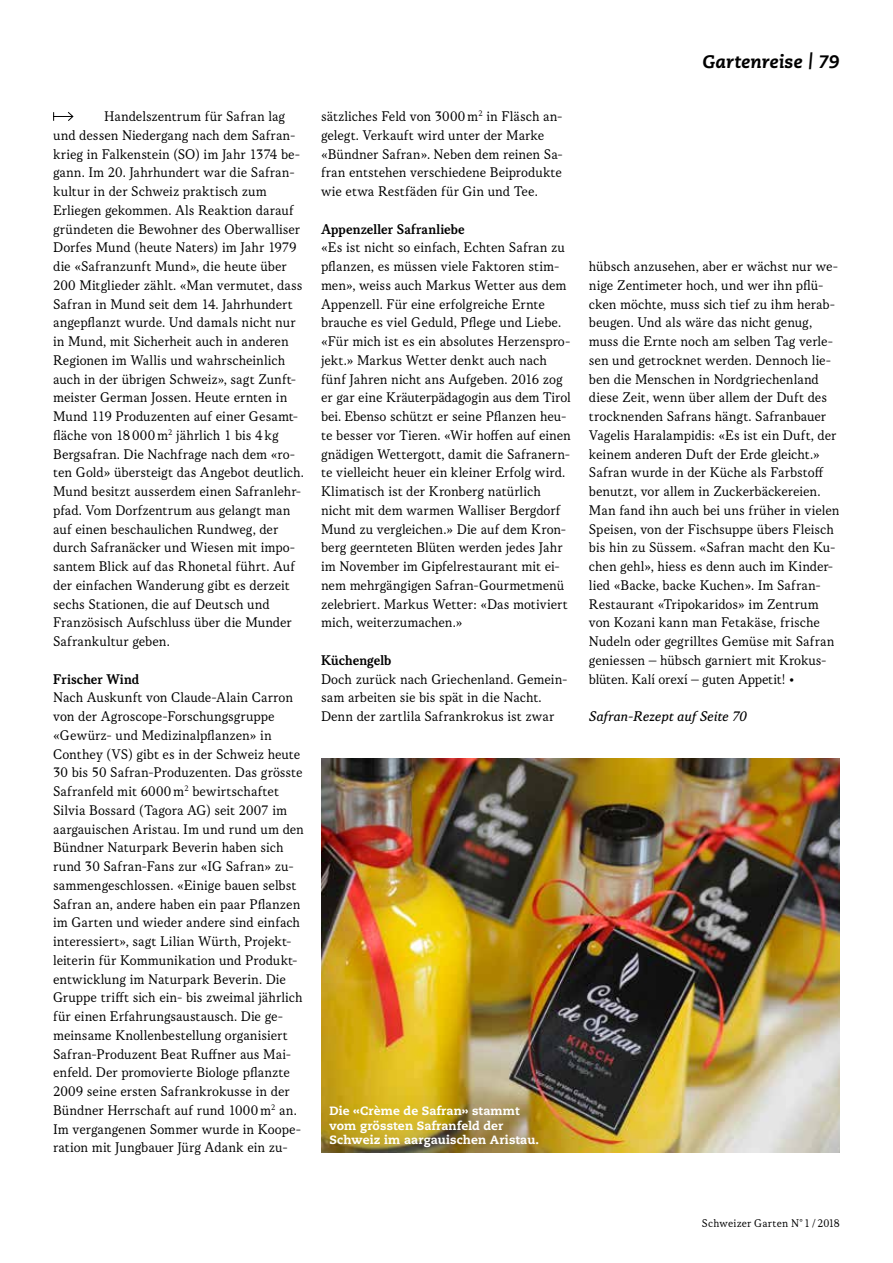
<style>
.page{position:relative;width:893px;height:1263px;background:#fff}
.page>*{position:absolute;margin:0;border:0;box-sizing:border-box;transform-origin:0 0}
.t1{font:italic 800 18px "Caecilia";letter-spacing:.01em;color:#000}
.t2{font:15px/18.8px "Korpus A";letter-spacing:-.005em;color:#000}
.t3{font:15px "Korpus C";color:#000}
.t4{font:15px "Korpus B12";letter-spacing:.005em;color:#000}
.t5{font:800 12px/14.4px "Caecilia";letter-spacing:.01em;color:#fff}
.t6{font:12px "Korpus A";letter-spacing:.015em;color:#000}
</style>
<div class="page">
<svg style="left:53px;top:112px;width:21px;height:9px"></svg>
<img style="left:321px;top:759px;width:519px;height:393px">
<p class="t2" style="left:53px;top:107px;width:252px;text-indent:51px">Handelszentrum für Safran lag und dessen Niedergang nach dem Safran&shy;krieg in Falkenstein (SO) im Jahr 1374 be&shy;gann. Im 20. Jahrhundert war die Safran&shy;kultur in der Schweiz praktisch zum Erliegen gekommen. Als Reaktion darauf gründeten die Bewohner des Oberwalliser Dorfes Mund (heute Naters) im Jahr 1979 die «Safranzunft Mund», die heute über 200 Mitglieder zählt. «Man vermutet, dass Safran in Mund seit dem 14. Jahrhundert angepflanzt wurde. Und damals nicht nur in Mund, mit Sicherheit auch in anderen Regionen im Wallis und wahrscheinlich auch in der übrigen Schweiz», sagt Zunft&shy;meister German Jossen. Heute ernten in Mund 119 Produzenten auf einer Gesamt&shy;fläche von 18000m<sup>2</sup> jährlich 1 bis 4kg Bergsafran. Die Nachfrage nach dem «ro&shy;ten Gold» übersteigt das Angebot deutlich.<br>Mund besitzt ausserdem einen Safranlehr&shy;pfad. Vom Dorfzentrum aus gelangt man auf einen beschaulichen Rundweg, der durch Safranäcker und Wiesen mit impo&shy;santem Blick auf das Rhonetal führt. Auf der einfachen Wanderung gibt es derzeit sechs Stationen, die auf Deutsch und Französisch Aufschluss über die Munder Safrankultur geben.</p>
<p class="t3" style="left:53px;top:670px;width:88px">Frischer Wind</p>
<p class="t2" style="left:53px;top:688px;width:252px">Nach Auskunft von Claude-Alain Carron von der Agroscope-Forschungsgruppe «Gewürz- und Medizinalpflanzen» in Conthey (VS) gibt es in der Schweiz heute 30 bis 50 Safran-Produzenten. Das grösste Safranfeld mit 6000m<sup>2</sup> bewirtschaftet Silvia Bossard (Tagora AG) seit 2007 im aargauischen Aristau. Im und rund um den Bündner Naturpark Beverin haben sich rund 30 Safran-Fans zur «IG Safran» zu&shy;sammengeschlossen. «Einige bauen selbst Safran an, andere haben ein paar Pflanzen im Garten und wieder andere sind einfach interessiert», sagt Lilian Würth, Projekt&shy;leiterin für Kommunikation und Produkt&shy;entwicklung im Naturpark Beverin. Die Gruppe trifft sich ein- bis zweimal jährlich für einen Erfahrungsaustausch. Die ge&shy;meinsame Knollenbestellung organisiert Safran-Produzent Beat Ruffner aus Mai&shy;enfeld. Der promovierte Biologe pflanzte 2009 seine ersten Safrankrokusse in der Bündner Herrschaft auf rund 1000m<sup>2</sup> an.<br>Im vergangenen Sommer wurde in Koope&shy;ration mit Jungbauer Jürg Adank ein zu-</p>
<p class="t2" style="left:321px;top:107px;width:243px">sätzliches Feld von 3000m<sup>2</sup> in Fläsch an&shy;gelegt. Verkauft wird unter der Marke «Bündner Safran». Neben dem reinen Sa&shy;fran entstehen verschiedene Beiprodukte wie etwa Restfäden für Gin und Tee.</p>
<p class="t3" style="left:321px;top:220px;width:145px">Appenzeller Safranliebe</p>
<p class="t2" style="left:321px;top:238px;width:251px">«Es ist nicht so einfach, Echten Safran zu pflanzen, es müssen viele Faktoren stim&shy;men», weiss auch Markus Wetter aus dem Appenzell. Für eine erfolgreiche Ernte brauche es viel Geduld, Pflege und Liebe. «Für mich ist es ein absolutes Herzenspro&shy;jekt.» Markus Wetter denkt auch nach fünf Jahren nicht ans Aufgeben. 2016 zog er gar eine Kräuterpädagogin aus dem Tirol bei. Ebenso schützt er seine Pflanzen heu&shy;te besser vor Tieren. «Wir hoffen auf einen gnädigen Wettergott, damit die Safranern&shy;te vielleicht heuer ein kleiner Erfolg wird.<br>Klimatisch ist der Kronberg natürlich nicht mit dem warmen Walliser Bergdorf Mund zu vergleichen.» Die auf dem Kron&shy;berg geernteten Blüten werden jedes Jahr im November im Gipfelrestaurant mit ei&shy;nem mehrgängigen Safran-Gourmetmenü zelebriert. Markus Wetter: «Das motiviert mich, weiterzumachen.»</p>
<p class="t3" style="left:321px;top:651px;width:72px">Küchengelb</p>
<p class="t2" style="left:321px;top:669px;width:248px">Doch zurück nach Griechenland. Gemein&shy;sam arbeiten sie bis spät in die Nacht.<br>Denn der zartlila Safrankrokus ist zwar</p>
<p class="t5" style="left:330px;top:1104px;width:211px">Die «Crème de Safran» stammt vom grössten Safranfeld der<br>Schweiz im aargauischen Aristau.</p>
<p class="t1" style="left:703px;top:51px;width:138px">Gartenreise <sup>|</sup> 79</p>
<p class="t2" style="left:589px;top:257px;width:252px">hübsch anzusehen, aber er wächst nur we&shy;nige Zentimeter hoch, und wer ihn pflü&shy;cken möchte, muss sich tief zu ihm herab&shy;beugen. Und als wäre das nicht genug, muss die Ernte noch am selben Tag verle&shy;sen und getrocknet werden. Dennoch lie&shy;ben die Menschen in Nordgriechenland diese Zeit, wenn über allem der Duft des trocknenden Safrans hängt. Safranbauer Vagelis Haralampidis: «Es ist ein Duft, der keinem anderen Duft der Erde gleicht.» Safran wurde in der Küche als Farbstoff benutzt, vor allem in Zuckerbäckereien.<br>Man fand ihn auch bei uns früher in vielen Speisen, von der Fischsuppe übers Fleisch bis hin zu Süssem. «Safran macht den Ku&shy;chen gehl», hiess es denn auch im Kinder&shy;lied «Backe, backe Kuchen». Im Safran-Restaurant «Tripokaridos» im Zentrum von Kozani kann man Fetakäse, frische Nudeln oder gegrilltes Gemüse mit Safran geniessen – hübsch garniert mit Krokus&shy;blüten. Kalí orexí – guten Appetit! •</p>
<p class="t4" style="left:589px;top:708px;width:159px">Safran-Rezept auf Seite 70</p>
<p class="t6" style="left:702px;top:1217px;width:139px">Schweizer Garten N°1 / 2018</p>
</div>
